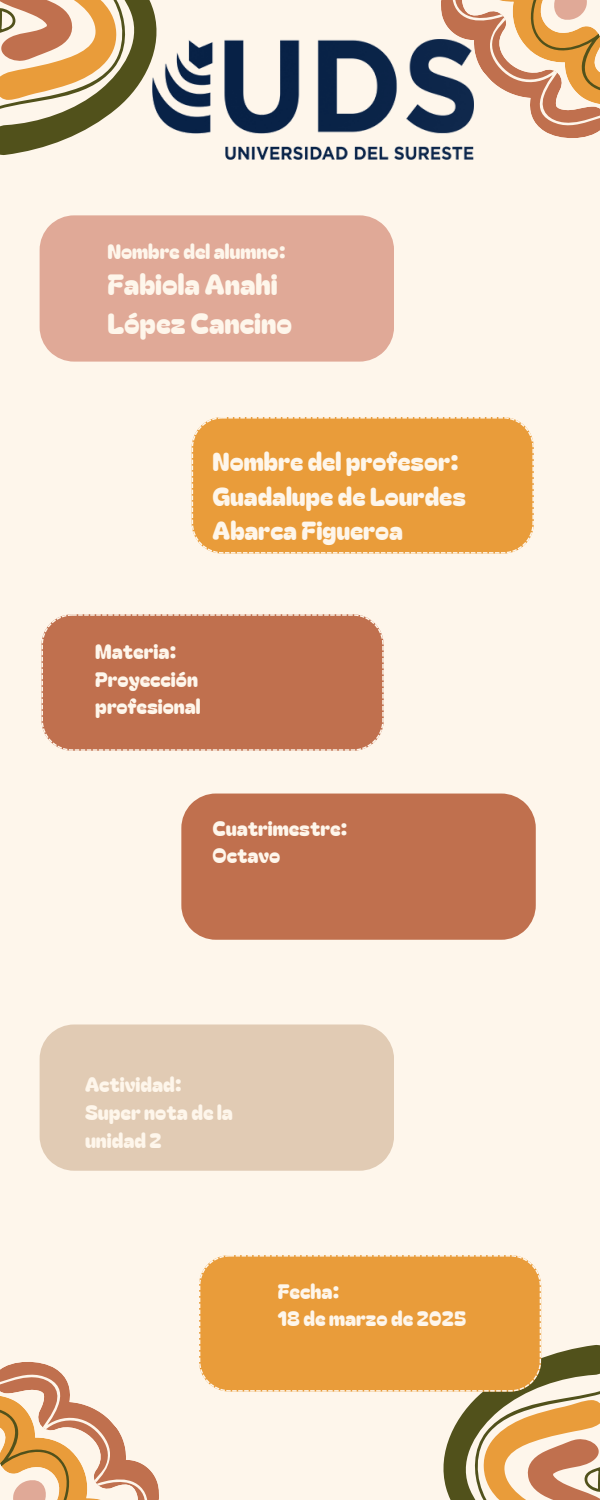
<style>
.page{position:relative;width:600px;height:1500px;background:#fef6eb}
.page>*{position:absolute;margin:0;border:0;box-sizing:border-box;transform-origin:0 0}
.t1{font:28px/39px "Bagel Fat One";color:#fef6eb}
.t2{font:25px/34.5px "Bagel Fat One";color:#fef6eb}
.t3{font:20px/27.8px "Bagel Fat One";color:#fef6eb}
</style>
<div class="page">
<div style="left:40px;top:215px;width:354px;height:147px;background:#e0a997"></div>
<div style="left:192px;top:417px;width:342px;height:137px;background:#e99c3a"></div>
<div style="left:181px;top:794px;width:355px;height:146px;background:#c0704e"></div>
<div style="left:41px;top:614px;width:342px;height:137px;background:#c0704e"></div>
<div style="left:40px;top:1025px;width:354px;height:146px;background:#e1cbb4"></div>
<svg style="left:0;top:0;width:152px;height:155px"></svg>
<svg style="left:443px;top:1343px;width:157px;height:157px"></svg>
<svg style="left:473px;top:0;width:127px;height:138px"></svg>
<svg style="left:0;top:1362px;width:159px;height:138px"></svg>
<img style="left:152px;top:0;width:321px;height:262px">
<div style="left:199px;top:1255px;width:342px;height:137px;background:#e99c3a"></div>
<p class="t3" style="left:107px;top:236px;width:180px">Nombre del alumno:</p>
<p class="t1" style="left:107px;top:264px;width:186px">Fabiola Anahi<br>López Cancino</p>
<p class="t2" style="left:213px;top:443px;width:248px">Nombre del profesor:</p>
<h1 class="t2" style="left:213px;top:478px;width:255px">Guadalupe de Lourdes<br>Abarca Figueroa</h1>
<p class="t3" style="left:95px;top:636px;width:83px">Materia:</p>
<h2 class="t3" style="left:95px;top:664px;width:107px">Proyección profesional</h2>
<p class="t3" style="left:213px;top:813px;width:137px">Cuatrimestre:</p>
<p class="t3" style="left:213px;top:841px;width:69px">Octavo</p>
<p class="t3" style="left:85px;top:1070px;width:98px">Actividad:</p>
<p class="t3" style="left:85px;top:1097px;width:149px">Super nota de la unidad 2</p>
<p class="t3" style="left:278px;top:1276px;width:63px">Fecha:</p>
<p class="t3" style="left:278px;top:1304px;width:190px">18 de marzo de 2025</p>
</div>
